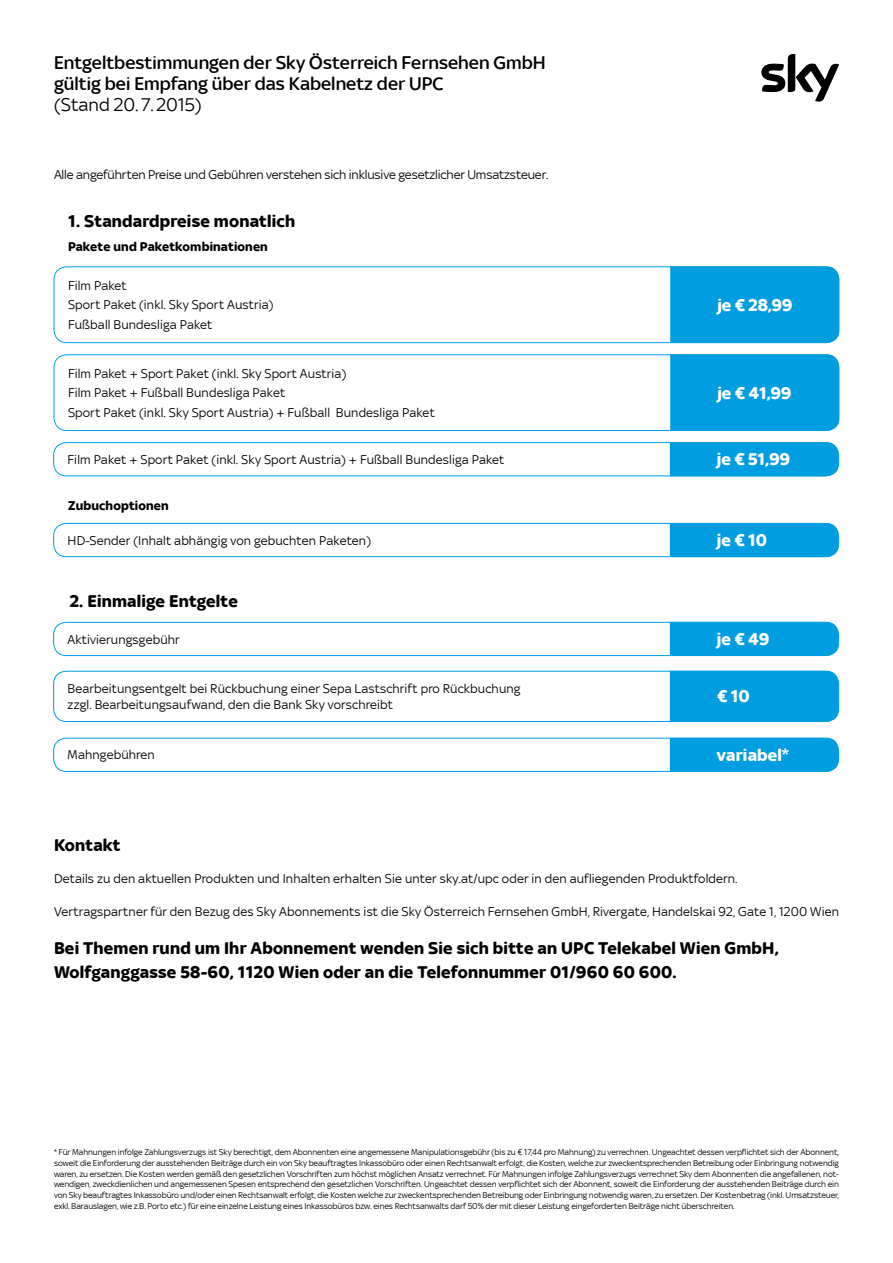
<style>
.page{position:relative;width:893px;height:1263px;background:#fff}
.page>*{position:absolute;margin:0;border:0;box-sizing:border-box;transform-origin:0 0}
.t1{font:500 19.5px/21px "Sky Text";color:#000}
.t2{font:19.5px "Sky Text";color:#000}
.t3{font:700 18px/24.6px "Sky Text";letter-spacing:.01em;color:#000}
.t4{font:700 18px "Sky Text";letter-spacing:-.01em;color:#fff}
.t5{font:700 18px "Sky Text";letter-spacing:.01em;color:#fff}
.t6{font:13.5px/19.5px "Sky Text";letter-spacing:.01em;color:#000}
.t7{font:13.5px "Sky Text";letter-spacing:-.01em;color:#000}
.t8{font:700 13.5px "Sky Text";letter-spacing:.01em;color:#000}
.t9{font:9px/10.8px "Sky Text";letter-spacing:-.01em;color:#000;text-align:justify}
</style>
<div class="page">
<div style="left:54px;top:266px;width:785px;height:77px;border:1px solid #009ee0;border-radius:13px"></div>
<div style="left:670px;top:266px;width:169px;height:77px;background:#009ee0"></div>
<div style="left:54px;top:354px;width:785px;height:77px;border:1px solid #009ee0;border-radius:13px"></div>
<div style="left:670px;top:354px;width:169px;height:77px;background:#009ee0"></div>
<div style="left:53px;top:442px;width:786px;height:34px;border:1px solid #009ee0;border-radius:13px"></div>
<div style="left:670px;top:442px;width:169px;height:34px;background:#009ee0"></div>
<div style="left:53px;top:523px;width:786px;height:34px;border:1px solid #009ee0;border-radius:13px"></div>
<div style="left:670px;top:523px;width:169px;height:34px;background:#009ee0"></div>
<div style="left:53px;top:622px;width:786px;height:34px;border:1px solid #009ee0;border-radius:13px"></div>
<div style="left:670px;top:622px;width:169px;height:34px;background:#009ee0"></div>
<div style="left:53px;top:738px;width:786px;height:34px;border:1px solid #009ee0;border-radius:13px"></div>
<div style="left:670px;top:738px;width:169px;height:34px;background:#009ee0"></div>
<div style="left:53px;top:671px;width:786px;height:51px;border:1px solid #009ee0;border-radius:13px"></div>
<div style="left:670px;top:671px;width:169px;height:51px;background:#009ee0"></div>
<svg style="left:761px;top:54px;width:78px;height:48px"></svg>
<h1 class="t1" style="left:54px;top:51px;width:493px">Entgeltbestimmungen der Sky Österreich Fernsehen GmbH gültig bei Empfang über das Kabelnetz der UPC</h1>
<h1 class="t2" style="left:54px;top:93px;width:149px">(Stand 20. 7. 2015)</h1>
<h3 class="t7" style="left:54px;top:167px;width:496px">Alle angeführten Preise und Gebühren verstehen sich inklusive gesetzlicher Umsatzsteuer.</h3>
<h2 class="t3" style="left:68px;top:209px;width:229px">1. Standardpreise monatlich</h2>
<h3 class="t8" style="left:68px;top:239px;width:201px">Pakete und Paketkombinationen</h3>
<h3 class="t6" style="left:68px;top:276px;width:207px">Film Paket<br>Sport Paket (inkl. Sky Sport Austria)<br>Fußball Bundesliga Paket</h3>
<h3 class="t6" style="left:68px;top:363px;width:368px">Film Paket + Sport Paket (inkl. Sky Sport Austria)<br>Film Paket + Fußball Bundesliga Paket<br>Sport Paket (inkl. Sky Sport Austria) + Fußball Bundesliga Paket</h3>
<h2 class="t4" style="left:717px;top:295px;width:77px">je € 28,99</h2>
<h2 class="t4" style="left:717px;top:383px;width:76px">je € 41,99</h2>
<h3 class="t6" style="left:68px;top:450px;width:438px">Film Paket + Sport Paket (inkl. Sky Sport Austria) + Fußball Bundesliga Paket</h3>
<h2 class="t4" style="left:717px;top:449px;width:75px">je € 51,99</h2>
<h3 class="t8" style="left:68px;top:498px;width:102px">Zubuchoptionen</h3>
<h3 class="t6" style="left:68px;top:530px;width:305px">HD-Sender (Inhalt abhängig von gebuchten Paketen)</h3>
<h2 class="t4" style="left:717px;top:530px;width:52px">je € 10</h2>
<h2 class="t3" style="left:70px;top:588px;width:170px">2. Einmalige Entgelte</h2>
<h3 class="t6" style="left:68px;top:629px;width:114px">Aktivierungsgebühr</h3>
<h2 class="t4" style="left:717px;top:629px;width:54px">je € 49</h2>
<h3 class="t6" style="left:68px;top:680px;width:454px;line-height:16.2px">Bearbeitungsentgelt bei Rückbuchung einer Sepa Lastschrift pro Rückbuchung zzgl. Bearbeitungsaufwand, den die Bank Sky vorschreibt</h3>
<h2 class="t4" style="left:717px;top:686px;width:34px">€ 10</h2>
<h3 class="t6" style="left:68px;top:745px;width:89px">Mahngebühren</h3>
<h2 class="t5" style="left:717px;top:745px;width:73px">variabel*</h2>
<h2 class="t3" style="left:54px;top:833px;width:68px">Kontakt</h2>
<h3 class="t6" style="left:54px;top:869px;width:685px">Details zu den aktuellen Produkten und Inhalten erhalten Sie unter sky.at/upc oder in den aufliegenden Produktfoldern.</h3>
<h3 class="t6" style="left:54px;top:902px;width:786px">Vertragspartner für den Bezug des Sky Abonnements ist die Sky Österreich Fernsehen GmbH, Rivergate, Handelskai 92, Gate 1, 1200 Wien</h3>
<h2 class="t3" style="left:54px;top:935px;width:726px">Bei Themen rund um Ihr Abonnement wenden Sie sich bitte an UPC Telekabel Wien GmbH,<br>Wolfganggasse 58-60, 1120 Wien oder an die Telefonnummer 01/960 60 600.</h2>
<p class="t9" style="left:54px;top:1146px;width:786px">* Für Mahnungen infolge Zahlungsverzugs ist Sky berechtigt, dem Abonnenten eine angemessene Manipulationsgebühr (bis zu € 17,44 pro Mahnung) zu verrechnen. Ungeachtet dessen verpflichtet sich der Abonnent, soweit die Einforderung der ausstehenden Beiträge durch ein von Sky beauftragtes Inkassobüro oder einen Rechtsanwalt erfolgt, die Kosten, welche zur zweckentsprechenden Betreibung oder Einbringung notwendig waren, zu ersetzen. Die Kosten werden gemäß den gesetzlichen Vorschriften zum höchst möglichen Ansatz verrechnet. Für Mahnungen infolge Zahlungsverzugs verrechnet Sky dem Abonnenten die angefallenen, not&shy;wendigen, zweckdienlichen und angemessenen Spesen entsprechend den gesetzlichen Vorschriften. Ungeachtet dessen verpflichtet sich der Abonnent, soweit die Einforderung der ausstehenden Beiträge durch ein von Sky beauftragtes Inkassobüro und/oder einen Rechtsanwalt erfolgt, die Kosten welche zur zweckentsprechenden Betreibung oder Einbringung notwendig waren, zu ersetzen. Der Kostenbetrag (inkl. Umsatzsteuer, exkl. Barauslagen, wie z.B. Porto etc.) für eine einzelne Leistung eines Inkassobüros bzw. eines Rechtsanwalts darf 50% der mit dieser Leistung eingeforderten Beiträge nicht überschreiten.</p>
</div>
